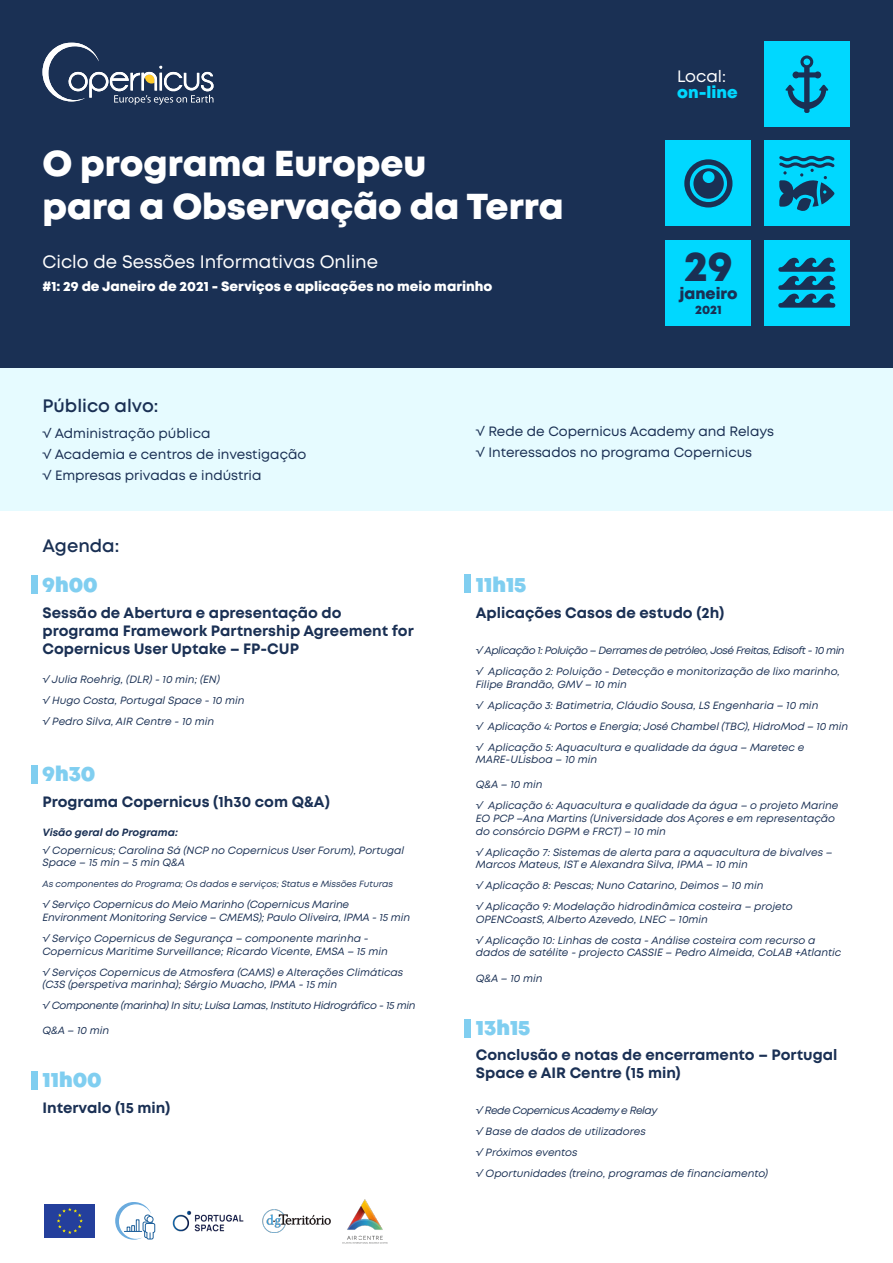
<style>
.page{position:relative;width:893px;height:1263px;background:#fff}
.page>*{position:absolute;margin:0;border:0;box-sizing:border-box;transform-origin:0 0}
.t1{font:800 42.15px "Mont";color:#1a3054}
.t2{font:800 36px/43.2px "Mont";color:#fff}
.t3{font:900 21px "Mont";color:rgb(0 158 226/.5)}
.t4{font:18px "Mont";color:#fff}
.t5{font:600 18px "Mont";color:#1a3054}
.t6{font:800 16.5px "Mont";color:#00d8ff}
.t7{font:16.5px "Mont";color:#fff}
.t8{font:800 15.75px "Mont";color:#1a3054}
.t9{font:700 15px/18px "Mont";color:#1a3054}
.t10{font:13.5px/21px "Mont";color:#1a3054}
.t11{font:800 13.5px "Mont";color:#fff}
.t12{font:800 12.3px "Mont";color:#1a3054}
.t13{font:italic 10.5px/21px "Mont";color:#1a3054}
.t14{font:italic 10.5px/21px "Mont";letter-spacing:-.04em;color:#1a3054}
.t15{font:italic 10.5px "Mont";letter-spacing:-.03em;color:#1a3054}
.t16{font:italic 700 10.5px "Mont";color:#1a3054}
.t17{font:italic 9px "Mont";color:#1a3054}
</style>
<div class="page">
<div style="left:0;top:367px;width:893px;height:144px;background:#e6fbff"></div>
<div style="left:0;top:0;width:893px;height:368px;background:#1a3054"></div>
<svg style="left:43px;top:43px;width:171px;height:62px"></svg>
<img style="left:342px;top:1199px;width:46px;height:45px">
<img style="left:262px;top:1209px;width:68px;height:23px">
<svg style="left:115px;top:1202px;width:41px;height:38px"></svg>
<div style="left:44px;top:1204px;width:51px;height:34px;background:#243f9c"></div>
<svg style="left:57px;top:1208px;width:26px;height:26px"></svg>
<img style="left:172px;top:1210px;width:72px;height:21px">
<div style="left:764px;top:41px;width:86px;height:86px;background:#00d8ff"></div>
<svg style="left:785px;top:55px;width:43px;height:58px"></svg>
<div style="left:764px;top:141px;width:86px;height:85px;background:#00d8ff"></div>
<div style="left:666px;top:141px;width:85px;height:85px;background:#00d8ff"></div>
<div style="left:666px;top:240px;width:85px;height:85px;background:#00d8ff"></div>
<svg style="left:779px;top:155px;width:56px;height:56px"></svg>
<div style="left:764px;top:240px;width:86px;height:85px;background:#00d8ff"></div>
<svg style="left:778px;top:258px;width:57px;height:50px"></svg>
<svg style="left:684px;top:159px;width:48px;height:48px"></svg>
<div style="left:31px;top:575px;width:6px;height:19px;background:#80cef0"></div>
<div style="left:464px;top:575px;width:6px;height:18px;background:#80cef0"></div>
<div style="left:464px;top:1019px;width:6px;height:19px;background:#80cef0"></div>
<div style="left:31px;top:765px;width:6px;height:19px;background:#80cef0"></div>
<div style="left:31px;top:1071px;width:6px;height:19px;background:#80cef0"></div>
<h2 class="t2" style="left:43px;top:142px;width:523px">O programa Europeu<br>para a Observação da Terra</h2>
<h3 class="t4" style="left:43px;top:251px;width:337px">Ciclo de Sessões Informativas Online</h3>
<p class="t11" style="left:43px;top:277px;width:451px">#1: 29 de Janeiro de 2021 - Serviços e aplicações no meio marinho</p>
<h3 class="t7" style="left:677px;top:65px;width:50px">Local:</h3>
<h3 class="t6" style="left:677px;top:82px;width:62px">on-line</h3>
<h1 class="t1" style="left:684px;top:239px;width:50px">29</h1>
<h3 class="t8" style="left:679px;top:283px;width:60px">janeiro</h3>
<p class="t12" style="left:695px;top:302px;width:28px">2021</p>
<h3 class="t5" style="left:43px;top:394px;width:117px">Público alvo:</h3>
<p class="t10" style="left:43px;top:423px;width:265px">√ Administração pública<br>√ Academia e centros de investigação √ Empresas privadas e indústria</p>
<p class="t10" style="left:476px;top:421px;width:300px">√ Rede de Copernicus Academy and Relays √ Interessados no programa Copernicus</p>
<h3 class="t5" style="left:43px;top:534px;width:78px">Agenda:</h3>
<h3 class="t3" style="left:43px;top:571px;width:57px">9h00</h3>
<h3 class="t9" style="left:43px;top:604px;width:373px">Sessão de Abertura e apresentação do programa Framework Partnership Agreement for<br>Copernicus User Uptake – FP-CUP</h3>
<p class="t13" style="left:43px;top:669px;width:204px">√ Julia Roehrig, (DLR) - 10 min; (EN)<br>√ Hugo Costa, Portugal Space - 10 min √ Pedro Silva, AIR Centre - 10 min</p>
<h3 class="t3" style="left:43px;top:760px;width:54px">9h30</h3>
<h3 class="t9" style="left:43px;top:793px;width:289px">Programa Copernicus (1h30 com Q&amp;A)</h3>
<p class="t16" style="left:43px;top:825px;width:137px">Visão geral do Programa:</p>
<p class="t13" style="left:43px;top:844px;width:363px;line-height:12.6px">√ Copernicus; Carolina Sá (NCP no Copernicus User Forum), Portugal<br>Space – 15 min – 5 min Q&amp;A</p>
<p class="t17" style="left:43px;top:878px;width:352px">As componentes do Programa; Os dados e serviços; Status e Missões Futuras</p>
<p class="t13" style="left:43px;top:898px;width:369px;line-height:12.6px">√ Serviço Copernicus do Meio Marinho (Copernicus Marine<br>Environment Monitoring Service – CMEMS); Paulo Oliveira, IPMA - 15 min</p>
<p class="t13" style="left:43px;top:932px;width:347px;line-height:12.6px">√ Serviço Copernicus de Segurança – componente marinha -<br>Copernicus Maritime Surveillance; Ricardo Vicente, EMSA – 15 min</p>
<p class="t13" style="left:43px;top:966px;width:362px;line-height:12.6px">√ Serviços Copernicus de Atmosfera (CAMS) e Alterações Climáticas (C3S (perspetiva marinha); Sérgio Muacho, IPMA - 15 min</p>
<p class="t15" style="left:43px;top:999px;width:374px">√ Componente (marinha) In situ; Luísa Lamas, Instituto Hidrográfico - 15 min</p>
<p class="t13" style="left:43px;top:1020px;width:68px">Q&amp;A – 10 min</p>
<h3 class="t3" style="left:43px;top:1066px;width:61px">11h00</h3>
<h3 class="t9" style="left:43px;top:1099px;width:129px">Intervalo (15 min)</h3>
<h3 class="t3" style="left:476px;top:571px;width:52px">11h15</h3>
<h3 class="t9" style="left:476px;top:604px;width:250px">Aplicações Casos de estudo (2h)</h3>
<p class="t14" style="left:476px;top:640px;width:370px">√ Aplicação 1: Poluição – Derrames de petróleo, José Freitas, Edisoft - 10 min √ Aplicação 2: Poluição - Detecção e monitorização de lixo marinho,</p>
<p class="t13" style="left:476px;top:673px;width:374px">Filipe Brandão, GMV – 10 min<br>√ Aplicação 3: Batimetria, Cláudio Sousa, LS Engenharia – 10 min<br>√ Aplicação 4: Portos e Energia; José Chambel (TBC), HidroMod – 10 min √ Aplicação 5: Aquacultura e qualidade da água – Maretec e</p>
<p class="t13" style="left:476px;top:749px;width:123px">MARE-ULisboa – 10 min</p>
<p class="t13" style="left:476px;top:774px;width:364px">Q&amp;A – 10 min<br>√ Aplicação 6: Aquacultura e qualidade da água – o projeto Marine</p>
<p class="t13" style="left:476px;top:812px;width:361px;line-height:12.6px">EO PCP –Ana Martins (Universidade dos Açores e em representação do consórcio DGPM e FRCT) – 10 min</p>
<p class="t13" style="left:476px;top:846px;width:358px;line-height:12.6px">√ Aplicação 7: Sistemas de alerta para a aquacultura de bivalves –<br>Marcos Mateus, IST e Alexandra Silva, IPMA – 10 min</p>
<p class="t13" style="left:476px;top:875px;width:318px">√ Aplicação 8: Pescas; Nuno Catarino, Deimos – 10 min<br>√ Aplicação 9: Modelação hidrodinâmica costeira – projeto</p>
<p class="t13" style="left:476px;top:909px;width:341px">OPENCoastS, Alberto Azevedo, LNEC – 10min<br>√ Aplicação 10: Linhas de costa - Análise costeira com recurso a</p>
<p class="t13" style="left:476px;top:942px;width:367px">dados de satélite - projecto CASSIE – Pedro Almeida, CoLAB +Atlantic</p>
<p class="t13" style="left:476px;top:967px;width:68px">Q&amp;A – 10 min</p>
<h3 class="t3" style="left:476px;top:1014px;width:56px">13h15</h3>
<h3 class="t9" style="left:476px;top:1046px;width:363px">Conclusão e notas de encerramento – Portugal<br>Space e AIR Centre (15 min)</h3>
<p class="t13" style="left:476px;top:1100px;width:294px">√ Rede Copernicus Academy e Relay<br>√ Base de dados de utilizadores<br>√ Próximos eventos<br>√ Oportunidades (treino, programas de financiamento)</p>
</div>
